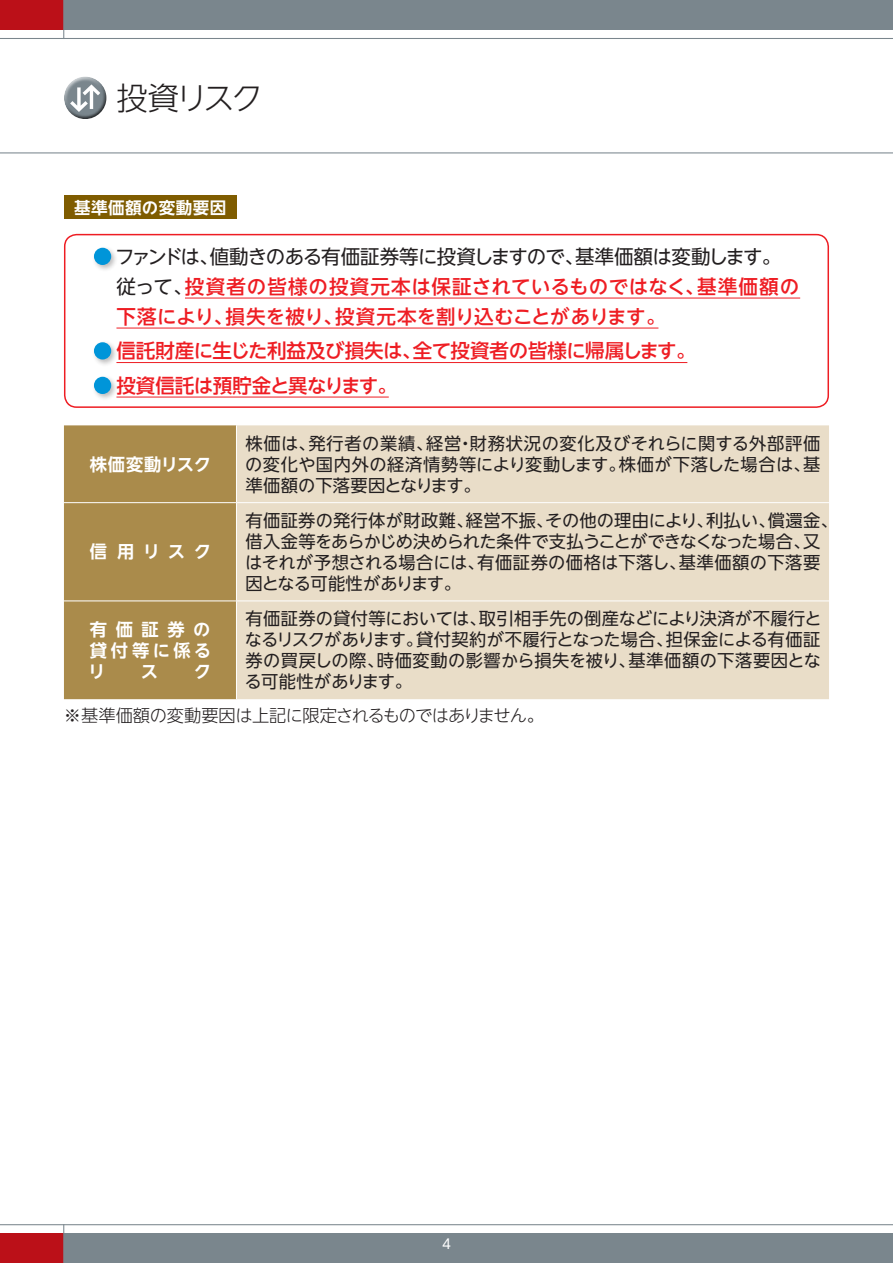
<style>
.page{position:relative;width:893px;height:1263px;background:#fff}
.page>*{position:absolute;margin:0;border:0;box-sizing:border-box;transform-origin:0 0}
.t1{font:300 31.5px "UD Shin Go NT Pro";letter-spacing:-.105em;color:#231f20}
.t2{font:500 19.5px/30px "UD Shin Go NT Pro";letter-spacing:.025em;color:#ee1d23}
.t3{font:500 19.5px/34.5px "UD Shin Go NT Pro";letter-spacing:-.025em;color:#ee1d23}
.t4{font:17.25px/21px "UD Shin Go NT Pro";letter-spacing:.01em;color:#231f20;text-align:justify}
.t5{font:300 17.25px "UD Shin Go NT Pro";letter-spacing:-.04em;color:#231f20}
.t6{font:700 17.25px/21px "UD Shin Go NT Pro De";letter-spacing:.225em;color:#fff;text-align:justify}
.t7{font:700 17.25px "UD Shin Go NT Pro De";letter-spacing:.015em;color:#fff}
.t8{font:700 16.5px "UD Shin Go NT Pro De";letter-spacing:.03em;color:#fff}
.t9{font:13.5px "UD Shin Go NT Pro";color:#fff}
.s1{font-weight:400;color:#231f20}
</style>
<div class="page">
<div style="left:64px;top:0;width:829px;height:30px;background:#7a868d"></div>
<div style="left:64px;top:1233px;width:829px;height:30px;background:#7a868d"></div>
<hr style="left:0;top:38px;width:893px;height:1px;background:#7a868d">
<hr style="left:0;top:152px;width:893px;height:1px;background:#7a868d">
<hr style="left:0;top:1224px;width:893px;height:1px;background:#7a868d">
<div style="left:0;top:0;width:64px;height:30px;background:#bb1018"></div>
<div style="left:0;top:1233px;width:64px;height:30px;background:#bb1018"></div>
<hr style="left:63px;top:0;width:1px;height:39px;background:#7a868d">
<hr style="left:63px;top:1224px;width:1px;height:39px;background:#7a868d">
<div style="left:64px;top:76px;width:43px;height:34px;background:#fff;opacity:.75"></div>
<div style="left:64px;top:83px;width:44px;height:38px;background:#231f20;opacity:.75"></div>
<div style="left:64px;top:196px;width:172px;height:23px;background:#7f5c00"></div>
<div style="left:92px;top:246px;width:26px;height:26px;background:#231f20;opacity:.3"></div>
<div style="left:94px;top:248px;width:17px;height:17px;background:#0095d9;border-radius:50%"></div>
<hr style="left:185px;top:298px;width:615px;height:1px;background:#ee1d23">
<hr style="left:116px;top:328px;width:542px;height:1px;background:#ee1d23">
<div style="left:92px;top:340px;width:26px;height:26px;background:#231f20;opacity:.3"></div>
<div style="left:94px;top:342px;width:17px;height:17px;background:#0095d9;border-radius:50%"></div>
<hr style="left:116px;top:362px;width:571px;height:1px;background:#ee1d23">
<div style="left:92px;top:375px;width:26px;height:26px;background:#231f20;opacity:.3"></div>
<div style="left:94px;top:377px;width:17px;height:17px;background:#0095d9;border-radius:50%"></div>
<hr style="left:116px;top:397px;width:273px;height:1px;background:#ee1d23">
<div style="left:64px;top:425px;width:172px;height:274px;background:#aa8b4b"></div>
<div style="left:237px;top:425px;width:592px;height:274px;background:#e9ddc8"></div>
<hr style="left:64px;top:502px;width:172px;height:1px;background:#fff">
<hr style="left:64px;top:600px;width:172px;height:1px;background:#fff">
<hr style="left:236px;top:502px;width:593px;height:1px;background:#fff">
<hr style="left:236px;top:600px;width:593px;height:1px;background:#fff">
<div style="left:64px;top:234px;width:765px;height:174px;border:2px solid #ee1d23;border-radius:12px"></div>
<h1 class="t1" style="left:116px;top:72px;width:148px">投資リスク</h1>
<p class="t8" style="left:74px;top:194px;width:154px">基準価額の変動要因</p>
<p class="t2" style="left:115px;top:241px;width:685px"><span class="s1">ファンドは、値動きのある有価証券等に投資しますので、基準価額は変動します。従って、</span>投資者の皆様の投資元本は保証されているものではなく、基準価額の下落により、損失を被り、投資元本を割り込むことがあります。</p>
<p class="t3" style="left:116px;top:333px;width:581px">信託財産に生じた利益及び損失は、全て投資者の皆様に帰属します。投資信託は預貯金と異なります。</p>
<p class="t7" style="left:90px;top:450px;width:123px">株価変動リスク</p>
<p class="t6" style="left:90px;top:541px;width:123px">信用リスク</p>
<p class="t4" style="left:245px;top:432px;width:577px">株価は、発行者の業績、経営・財務状況の変化及びそれらに関する外部評価の変化や国内外の経済情勢等により変動します。株価が下落した場合は、基準価額の下落要因となります。</p>
<p class="t4" style="left:245px;top:509px;width:594px;text-align:left">有価証券の発行体が財政難、経営不振、その他の理由により、利払い、償還金、借入金等をあらかじめ決められた条件で支払うことができなくなった場合、又はそれが予想される場合には、有価証券の価格は下落し、基準価額の下落要因となる可能性があります。</p>
<p class="t4" style="left:245px;top:607px;width:579px">有価証券の貸付等においては、取引相手先の倒産などにより決済が不履行となるリスクがあります。貸付契約が不履行となった場合、担保金による有価証券の買戻しの際、時価変動の影響から損失を被り、基準価額の下落要因となる可能性があります。</p>
<p class="t5" style="left:64px;top:701px;width:481px">※基準価額の変動要因は上記に限定されるものではありません。</p>
<p class="t6" style="left:88px;top:618px;width:124px">有価証券の貸付等に係るリ</p>
<p class="t6" style="left:141px;top:660px;width:19px">ス</p>
<p class="t6" style="left:194px;top:660px;width:19px">ク</p>
<p class="t9" style="left:442px;top:1233px;width:10px">4</p>
</div>
